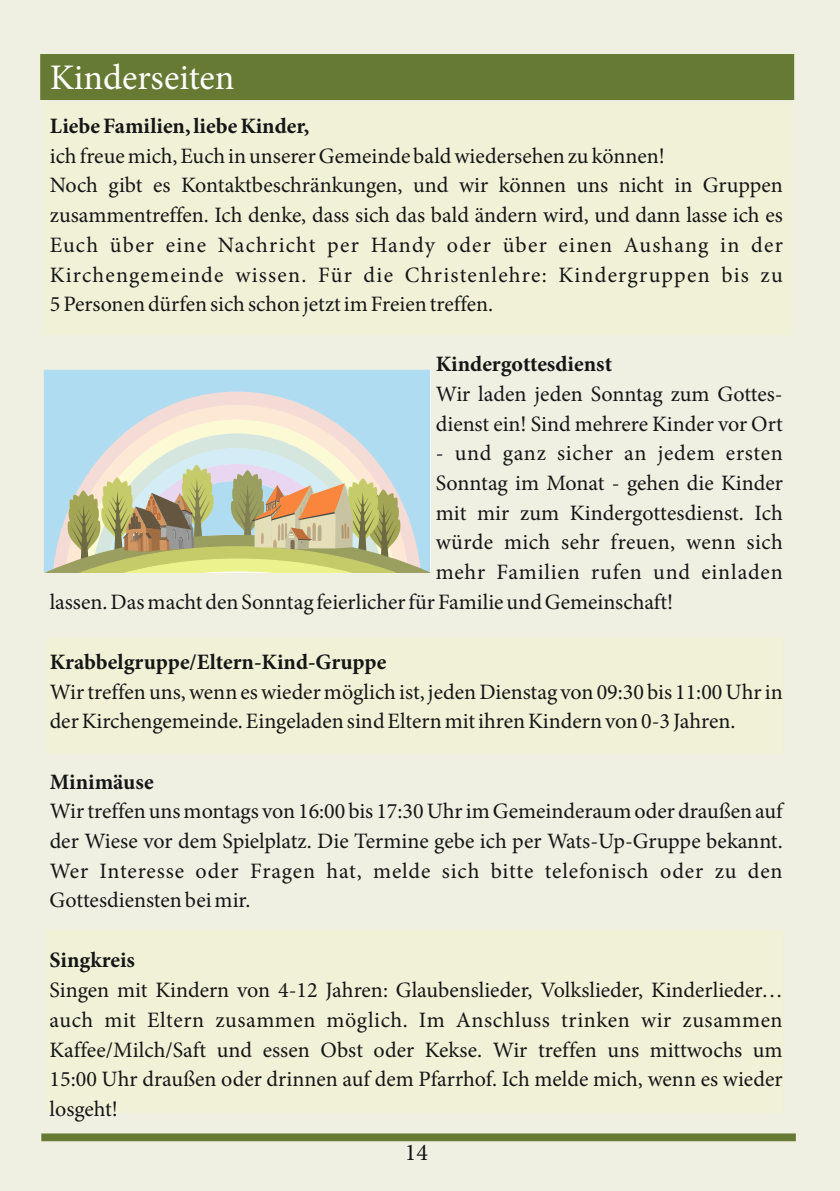
<style>
.page{position:relative;width:840px;height:1191px;background:#fff}
.page>*{position:absolute;margin:0;border:0;box-sizing:border-box;transform-origin:0 0}
.t1{font:36px "Minion Pro";color:#fff}
.t2{font:24px "Minion Pro";color:#151616}
.t3{font:22px/29.6px "Minion Pro";color:#151616}
.t4{font:700 22px "Minion Pro";color:#151616}
.t5{font:22px "Minion Pro";letter-spacing:.02em;color:#151616}
.t6{font:22px "Minion Pro";letter-spacing:.035em;color:#151616}
.t7{font:22px "Minion Pro";letter-spacing:.03em;color:#151616}
</style>
<div class="page">
<div style="left:0;top:0;width:839px;height:1191px;background:#efefe2"></div>
<div style="left:40px;top:54px;width:753px;height:46px;background:#677a33"></div>
<div style="left:41px;top:1133px;width:754px;height:8px;background:#677a33;border:1px solid #677a33"></div>
<div style="left:46px;top:930px;width:737px;height:182px;background:#f1f1d7"></div>
<div style="left:46px;top:638px;width:737px;height:116px;background:#f1f1d7"></div>
<div style="left:42px;top:102px;width:750px;height:233px;background:#f1f1d7"></div>
<div style="left:44px;top:370px;width:386px;height:78px;background:#b0dcf2"></div>
<svg style="left:53px;top:392px;width:367px;height:56px;background:#bedbec"></svg>
<svg style="left:65px;top:405px;width:343px;height:43px;fill:#b0dcf2"></svg>
<svg style="left:79px;top:419px;width:315px;height:29px"></svg>
<svg style="left:92px;top:433px;width:290px;height:15px"></svg>
<svg style="left:43px;top:448px;width:388px;height:125px;background:#c4c6a5"></svg>
<h1 class="t1" style="left:50px;top:53px;width:186px">Kinderseiten</h1>
<p class="t4" style="left:50px;top:111px;width:261px">Liebe Familien, liebe Kinder,</p>
<p class="t3" style="left:50px;top:141px;width:734px">ich freue mich, Euch in unserer Gemeinde bald wiedersehen zu können!<br>Noch gibt es Kontaktbeschränkungen, und wir können uns nicht in Gruppen zusammentreffen. Ich denke, dass sich das bald ändern wird, und dann lasse ich es Euch über eine Nachricht per Handy oder über einen Aushang in der Kirchengemeinde wissen. Für die Christenlehre: Kindergruppen bis zu 5 Personen dürfen sich schon jetzt im Freien treffen.</p>
<p class="t4" style="left:435px;top:349px;width:178px">Kindergottesdienst</p>
<p class="t3" style="left:435px;top:379px;width:348px">Wir laden jeden Sonntag zum Gottes&shy;dienst ein! Sind mehrere Kinder vor Ort</p>
<p class="t7" style="left:435px;top:438px;width:348px">- und ganz sicher an jedem ersten</p>
<p class="t3" style="left:435px;top:468px;width:348px">Sonntag im Monat - gehen die Kinder</p>
<p class="t3" style="left:435px;top:498px;width:348px">mit mir zum Kindergottesdienst. Ich</p>
<p class="t5" style="left:435px;top:528px;width:348px">würde mich sehr freuen, wenn sich</p>
<p class="t6" style="left:435px;top:557px;width:348px">mehr Familien rufen und einladen</p>
<p class="t3" style="left:50px;top:587px;width:624px">lassen. Das macht den Sonntag feierlicher für Familie und Gemeinschaft!</p>
<p class="t4" style="left:50px;top:646px;width:338px">Krabbelgruppe/Eltern-Kind-Gruppe</p>
<p class="t3" style="left:50px;top:677px;width:734px">Wir treffen uns, wenn es wieder möglich ist, jeden Dienstag von 09:30 bis 11:00 Uhr in der Kirchengemeinde. Eingeladen sind Eltern mit ihren Kindern von 0-3 Jahren.</p>
<p class="t4" style="left:50px;top:766px;width:105px">Minimäuse</p>
<p class="t3" style="left:50px;top:796px;width:734px;text-align:justify">Wir treffen uns montags von 16:00 bis 17:30 Uhr im Gemeinderaum oder draußen auf der Wiese vor dem Spielplatz. Die Termine gebe ich per Wats-Up-Gruppe bekannt.<br>Wer Interesse oder Fragen hat, melde sich bitte telefonisch oder zu den Gottesdiensten bei mir.</p>
<p class="t4" style="left:50px;top:945px;width:87px">Singkreis</p>
<p class="t3" style="left:50px;top:975px;width:734px;text-align:justify">Singen mit Kindern von 4-12 Jahren: Glaubenslieder, Volkslieder, Kinderlieder… auch mit Eltern zusammen möglich. Im Anschluss trinken wir zusammen Kaffee/Milch/Saft und essen Obst oder Kekse. Wir treffen uns mittwochs um 15:00 Uhr draußen oder drinnen auf dem Pfarrhof. Ich melde mich, wenn es wieder losgeht!</p>
<p class="t2" style="left:405px;top:1136px;width:25px">14</p>
</div>
